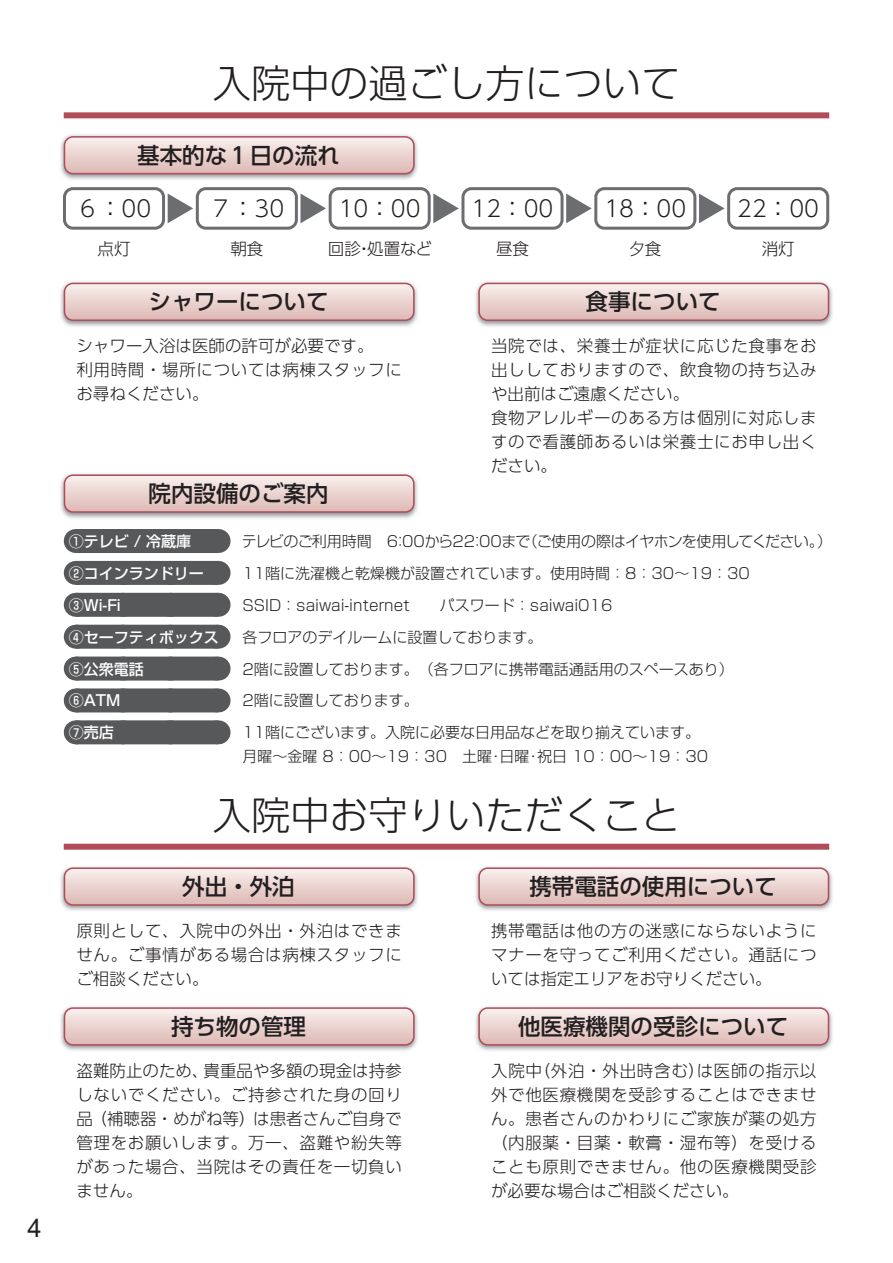
<style>
.page{position:relative;width:893px;height:1263px;background:#fff}
.page>*{position:absolute;margin:0;border:0;box-sizing:border-box;transform-origin:0 0}
.t1{font:39px "UD Shin Go Pro Light 90 msp RKSJ H";color:#231f20}
.t2{font:25.5px "Arial";color:#231f20}
.t3{font:22.5px "UD Shin Go Pro Medium 90 msp RKSJ H";color:#231f20}
.t4{font:22.5px "UD Shin Go Pro Light 90 msp RKSJ H";color:#231f20}
.t5{font:16.5px/24px "UD Shin Go Pro Light 90 msp RKSJ H";letter-spacing:.04em;color:#231f20;text-align:justify}
.t6{font:16.5px/24px "UD Shin Go Pro Light 90 msp RKSJ H";color:#231f20}
.t7{font:15px/24px "Shin Go Pro Light 90 msp RKSJ H";color:#231f20}
.t8{font:15px "Shin Go Pro Medium 90 msp RKSJ H";color:#fff}
.t9{font:15px "Shin Go Pro Light 90 msp RKSJ H";letter-spacing:-.04em;color:#231f20}
</style>
<div class="page">
<img style="left:60px;top:134px;width:358px;height:46px">
<svg style="left:64px;top:137px;width:350px;height:37px"></svg>
<div style="left:64px;top:136px;width:351px;height:38px;border:2px solid #b04d59;border-radius:9px"></div>
<div style="left:64px;top:112px;width:765px;height:6px;background:#b04d59"></div>
<img style="left:60px;top:281px;width:358px;height:46px">
<svg style="left:64px;top:283px;width:350px;height:37px"></svg>
<div style="left:64px;top:283px;width:351px;height:38px;border:2px solid #b04d59;border-radius:9px"></div>
<div style="left:63px;top:187px;width:102px;height:43px;border:3px solid #6c6d70;border-radius:9px"></div>
<div style="left:196px;top:187px;width:102px;height:43px;border:3px solid #6c6d70;border-radius:9px"></div>
<div style="left:329px;top:187px;width:102px;height:43px;border:3px solid #6c6d70;border-radius:9px"></div>
<div style="left:461px;top:187px;width:102px;height:43px;border:3px solid #6c6d70;border-radius:9px"></div>
<div style="left:594px;top:187px;width:102px;height:43px;border:3px solid #6c6d70;border-radius:9px"></div>
<div style="left:727px;top:187px;width:102px;height:43px;border:3px solid #6c6d70;border-radius:9px"></div>
<svg style="left:168px;top:194px;width:25px;height:29px"></svg>
<svg style="left:300px;top:194px;width:26px;height:29px"></svg>
<svg style="left:433px;top:194px;width:26px;height:29px"></svg>
<svg style="left:566px;top:194px;width:26px;height:29px"></svg>
<svg style="left:699px;top:194px;width:25px;height:29px"></svg>
<img style="left:475px;top:281px;width:358px;height:46px">
<svg style="left:479px;top:283px;width:349px;height:37px"></svg>
<div style="left:478px;top:283px;width:351px;height:38px;border:2px solid #b04d59;border-radius:9px"></div>
<img style="left:60px;top:473px;width:358px;height:46px">
<svg style="left:64px;top:475px;width:350px;height:37px"></svg>
<div style="left:64px;top:474px;width:351px;height:39px;border:2px solid #b04d59;border-radius:9px"></div>
<div style="left:76px;top:529px;width:142px;height:24px;background:#57585a"></div>
<svg style="left:218px;top:529px;width:1px;height:24px"></svg>
<div style="left:76px;top:561px;width:142px;height:24px;background:#57585a"></div>
<svg style="left:127px;top:584px;width:67px;height:1px"></svg>
<svg style="left:218px;top:561px;width:1px;height:24px"></svg>
<div style="left:76px;top:593px;width:142px;height:24px;background:#57585a"></div>
<svg style="left:124px;top:616px;width:70px;height:1px"></svg>
<svg style="left:218px;top:593px;width:1px;height:24px"></svg>
<div style="left:76px;top:625px;width:142px;height:24px;background:#57585a"></div>
<svg style="left:123px;top:648px;width:71px;height:1px"></svg>
<svg style="left:218px;top:625px;width:1px;height:24px"></svg>
<div style="left:76px;top:657px;width:142px;height:24px;background:#57585a"></div>
<svg style="left:123px;top:680px;width:71px;height:1px"></svg>
<svg style="left:218px;top:657px;width:1px;height:24px"></svg>
<div style="left:76px;top:688px;width:142px;height:24px;background:#57585a"></div>
<svg style="left:123px;top:688px;width:71px;height:1px"></svg>
<svg style="left:218px;top:688px;width:1px;height:24px"></svg>
<div style="left:76px;top:720px;width:142px;height:24px;background:#57585a"></div>
<svg style="left:123px;top:720px;width:71px;height:1px"></svg>
<svg style="left:218px;top:720px;width:1px;height:24px"></svg>
<div style="left:64px;top:844px;width:765px;height:6px;background:#b04d59"></div>
<img style="left:60px;top:866px;width:358px;height:45px">
<svg style="left:64px;top:868px;width:350px;height:37px"></svg>
<div style="left:64px;top:867px;width:351px;height:39px;border:2px solid #b04d59;border-radius:9px"></div>
<img style="left:475px;top:866px;width:358px;height:45px">
<svg style="left:479px;top:868px;width:349px;height:37px"></svg>
<div style="left:478px;top:867px;width:351px;height:39px;border:2px solid #b04d59;border-radius:9px"></div>
<img style="left:60px;top:1006px;width:358px;height:45px">
<svg style="left:64px;top:1008px;width:350px;height:37px"></svg>
<div style="left:64px;top:1007px;width:351px;height:39px;border:2px solid #b04d59;border-radius:9px"></div>
<img style="left:475px;top:1006px;width:358px;height:45px">
<svg style="left:479px;top:1008px;width:349px;height:37px"></svg>
<div style="left:478px;top:1007px;width:351px;height:39px;border:2px solid #b04d59;border-radius:9px"></div>
<h2 class="t2" style="left:27px;top:1214px;width:16px">4</h2>
<h1 class="t1" style="left:212px;top:69px;width:470px">入院中の過ごし方について</h1>
<h3 class="t3" style="left:137px;top:147px;width:204px">基本的な１日の流れ</h3>
<h3 class="t4" style="left:77px;top:200px;width:76px">６：00</h3>
<h3 class="t4" style="left:209px;top:200px;width:76px">７：30</h3>
<h3 class="t4" style="left:339px;top:200px;width:83px">10：00</h3>
<h3 class="t4" style="left:471px;top:200px;width:83px">12：00</h3>
<h3 class="t4" style="left:604px;top:200px;width:83px">18：00</h3>
<h3 class="t4" style="left:737px;top:200px;width:83px">22：00</h3>
<p class="t5" style="left:97px;top:239px;width:34px">点灯</p>
<p class="t5" style="left:230px;top:239px;width:34px">朝食</p>
<p class="t5" style="left:328px;top:239px;width:106px">回診・処置など</p>
<p class="t5" style="left:496px;top:239px;width:34px">昼食</p>
<p class="t5" style="left:629px;top:239px;width:34px">夕食</p>
<p class="t5" style="left:762px;top:239px;width:34px">消灯</p>
<h3 class="t3" style="left:586px;top:293px;width:136px">食事について</h3>
<p class="t5" style="left:491px;top:337px;width:327px;text-align:left">当院では、栄養士が症状に応じた食事をお出ししておりますので、飲食物の持ち込みや出前はご遠慮ください。<br>食物アレルギーのある方は個別に対応しますので看護師あるいは栄養士にお申し出ください。</p>
<h3 class="t3" style="left:148px;top:485px;width:181px">院内設備のご案内</h3>
<p class="t8" style="left:69px;top:536px;width:124px">①テレビ / 冷蔵庫</p>
<p class="t9" style="left:242px;top:536px;width:592px">テレビのご利用時間　6：00から22：00まで（ご使用の際はイヤホンを使用してください。）</p>
<p class="t8" style="left:69px;top:568px;width:137px">②コインランドリー</p>
<p class="t7" style="left:242px;top:563px;width:509px">11階に洗濯機と乾燥機が設置されています。使用時間：8：30～19：30</p>
<p class="t8" style="left:69px;top:600px;width:53px">③Wi-Fi</p>
<p class="t7" style="left:242px;top:595px;width:372px">SSID：saiwai-internet　　パスワード：saiwai016</p>
<p class="t8" style="left:69px;top:631px;width:152px">④セーフティボックス</p>
<p class="t7" style="left:242px;top:627px;width:301px">各フロアのデイルームに設置しております。</p>
<p class="t8" style="left:69px;top:663px;width:77px">⑤公衆電話</p>
<p class="t7" style="left:242px;top:659px;width:493px">2階に設置しております。（各フロアに携帯電話通話用のスペースあり）</p>
<p class="t8" style="left:69px;top:695px;width:53px">⑥ATM</p>
<p class="t7" style="left:242px;top:691px;width:178px">2階に設置しております。</p>
<p class="t8" style="left:69px;top:727px;width:46px">⑦売店</p>
<p class="t7" style="left:242px;top:723px;width:467px">11階にございます。入院に必要な日用品などを取り揃えています。月曜～金曜 8：00～19：30　土曜･日曜･祝日 10：00～19：30</p>
<h1 class="t1" style="left:212px;top:800px;width:470px">入院中お守りいただくこと</h1>
<h3 class="t3" style="left:148px;top:293px;width:181px">シャワーについて</h3>
<p class="t6" style="left:76px;top:337px;width:327px">シャワー入浴は医師の許可が必要です。<br>利用時間・場所については病棟スタッフにお尋ねください。</p>
<h3 class="t3" style="left:182px;top:878px;width:114px">外出・外泊</h3>
<p class="t5" style="left:76px;top:921px;width:327px">原則として、入院中の外出・外泊はできません。ご事情がある場合は病棟スタッフにご相談ください。</p>
<h3 class="t3" style="left:171px;top:1018px;width:137px">持ち物の管理</h3>
<p class="t5" style="left:76px;top:1061px;width:327px">盗難防止のため、貴重品や多額の現金は持参しないでください。ご持参された身の回り品（補聴器・めがね等）は患者さんご自身で管理をお願いします。万一、盗難や紛失等があった場合、当院はその責任を一切負いません。</p>
<h3 class="t3" style="left:529px;top:878px;width:249px">携帯電話の使用について</h3>
<p class="t5" style="left:491px;top:921px;width:327px">携帯電話は他の方の迷惑にならないようにマナーを守ってご利用ください。通話については指定エリアをお守りください。</p>
<h3 class="t3" style="left:518px;top:1018px;width:271px">他医療機関の受診について</h3>
<p class="t5" style="left:491px;top:1061px;width:327px">入院中（外泊・外出時含む）は医師の指示以外で他医療機関を受診することはできません。患者さんのかわりにご家族が薬の処方（内服薬・目薬・軟膏・湿布等）を受けることも原則できません。他の医療機関受診が必要な場合はご相談ください。</p>
</div>
